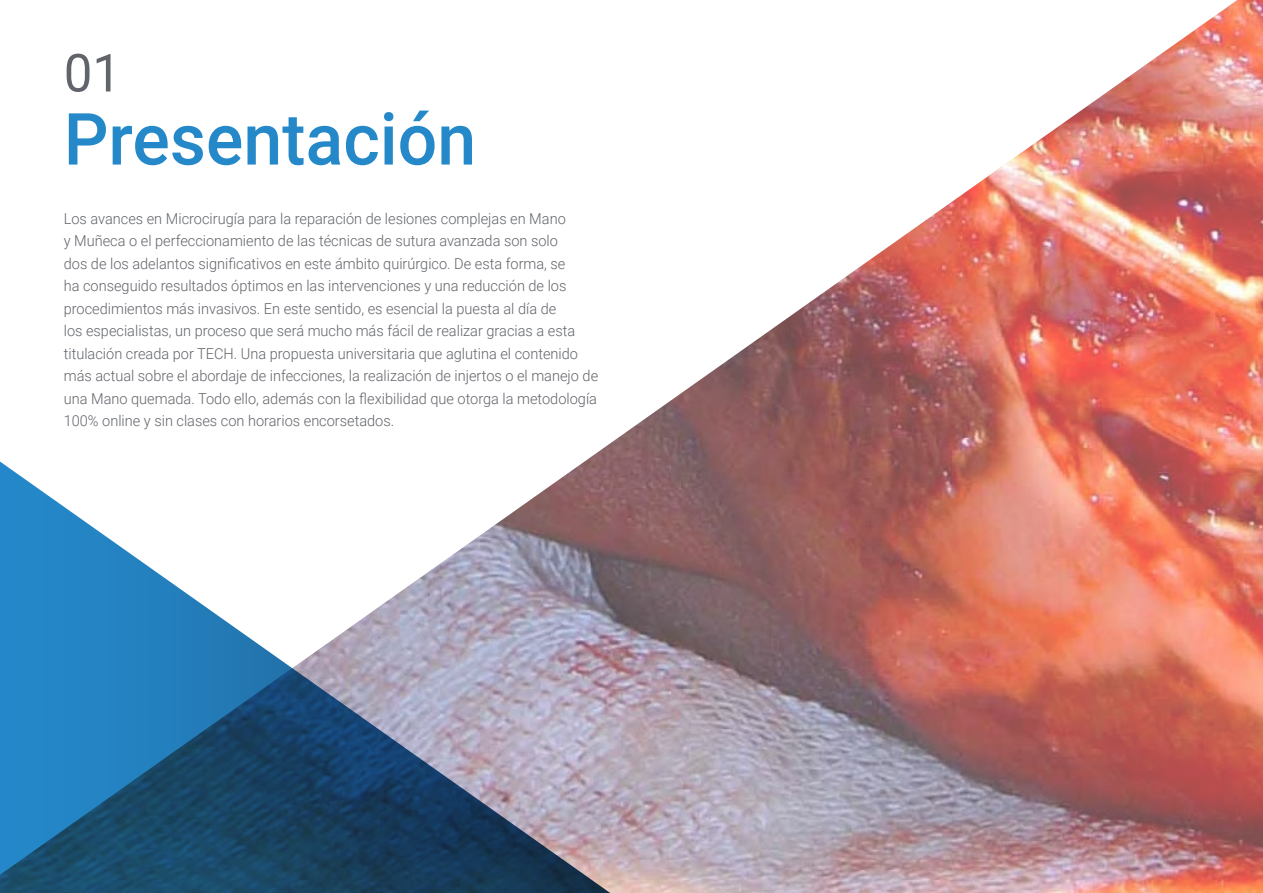
<style>
.page{position:relative;width:1263px;height:893px;background:#fff}
.page>*{position:absolute;margin:0;border:0;box-sizing:border-box;transform-origin:0 0}
.t1{font:500 72px "Roboto";color:#2488c9}
.t2{font:52.5px "Roboto";color:#61646a}
.t3{font:300 15px/22.5px "Roboto";color:#61646a}
</style>
<div class="page">
<img style="left:606px;top:0;width:657px;height:893px">
<svg style="left:0;top:446px;width:640px;height:447px"></svg>
<h2 class="t2" style="left:64px;top:36px;width:59px">01</h2>
<h1 class="t1" style="left:64px;top:89px;width:414px">Presentación</h1>
<p class="t3" style="left:64px;top:207px;width:536px">Los avances en Microcirugía para la reparación de lesiones complejas en Mano<br>y Muñeca o el perfeccionamiento de las técnicas de sutura avanzada son solo<br>dos de los adelantos significativos en este ámbito quirúrgico. De esta forma, se<br>ha conseguido resultados óptimos en las intervenciones y una reducción de los procedimientos más invasivos. En este sentido, es esencial la puesta al día de<br>los especialistas, un proceso que será mucho más fácil de realizar gracias a esta titulación creada por TECH. Una propuesta universitaria que aglutina el contenido más actual sobre el abordaje de infecciones, la realización de injertos o el manejo de una Mano quemada. Todo ello, además con la flexibilidad que otorga la metodología 100% online y sin clases con horarios encorsetados.</p>
</div>
